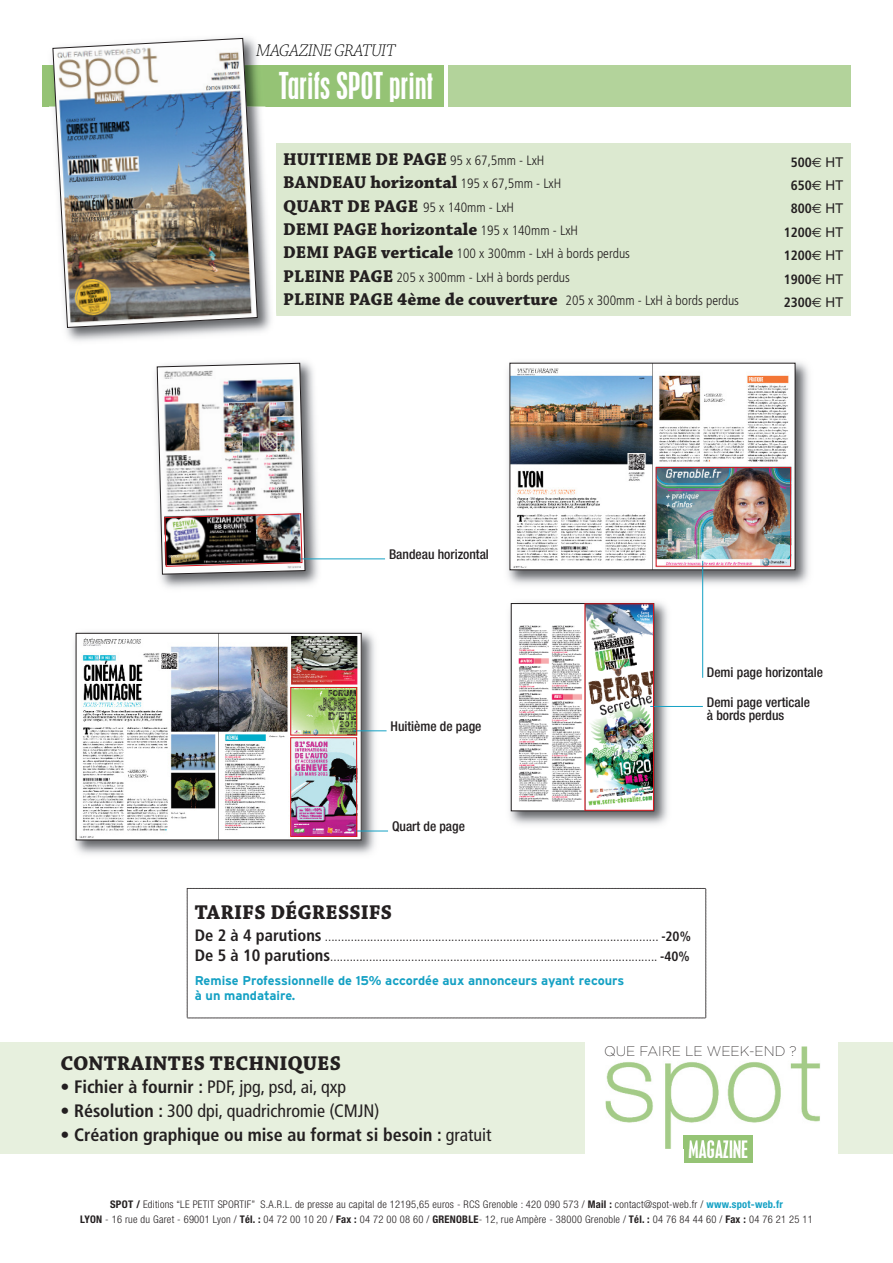
<style>
.page{position:relative;width:893px;height:1263px;background:#fff}
.page>*{position:absolute;margin:0;border:0;box-sizing:border-box;transform-origin:0 0}
.t1{font:condensed 33px "Placard";color:#fff}
.t2{font:condensed 21.3px "Placard";color:#fff}
.t3{font:700 21px "Chaparral Pro";letter-spacing:.005em;color:#231f20}
.t4{font:700 18px "Chaparral Pro";color:#231f20}
.t5{font:condensed 18px "Frutiger";color:#231f20}
.t6{font:700 condensed 18px "Frutiger";color:#231f20}
.t7{font:18px "Chaparral Pro Light It Disp";letter-spacing:.005em;color:#000}
.t8{font:200 13.95px "Gotham";color:#231f20}
.t9{font:300 condensed 13.5px/19.8px "Frutiger";color:#231f20}
.t10{font:500 condensed 13.5px/13.5px "Helvetica Neue";color:#231f20}
.t11{font:700 condensed 13.5px "Frutiger";color:#231f20}
.t12{font:700 12.75px/15.3px "Interstate";color:#15a1c4}
.t13{font:300 condensed 10.5px/15px "Helvetica Neue";letter-spacing:.025em;color:#231f20;text-align:center}
.s1{font-family:"Frutiger";font-weight:300;font-stretch:condensed;font-size:13.5px}
.s2{font-family:"Euro Sans";font-weight:400;font-stretch:normal}
.s3{font-family:"Arial";font-weight:400;font-stretch:normal}
.s4{font-family:"Chaparral Pro";font-weight:700;font-stretch:normal;font-size:18px}
.s5{font-weight:700;font-size:16.5px}
.s6{font-weight:700}
.s7{font-weight:400}
.s8{font-weight:700;color:#15a1c4}
</style>
<div class="page">
<div style="left:0;top:1042px;width:893px;height:112px;background:#e7f0de"></div>
<div style="left:585px;top:1033px;width:253px;height:141px;background:#fff"></div>
<div style="left:43px;top:65px;width:401px;height:41px;background:#95c375"></div>
<div style="left:448px;top:65px;width:402px;height:41px;background:#b3d39b"></div>
<div style="left:276px;top:143px;width:574px;height:173px;background:#dce9d0"></div>
<img style="left:155px;top:361px;width:170px;height:227px">
<img style="left:509px;top:602px;width:161px;height:223px">
<img style="left:513px;top:605px;width:139px;height:204px">
<div style="left:511px;top:603px;width:143px;height:208px;border:1px solid #231f20"></div>
<img style="left:49px;top:106px;width:228px;height:235px">
<img style="left:52px;top:37px;width:196px;height:28px">
<img style="left:53px;top:38px;width:205px;height:290px">
<svg style="left:187px;top:888px;width:520px;height:131px"></svg>
<div style="left:684px;top:1136px;width:69px;height:27px;background:#95c375"></div>
<img style="left:606px;top:1046px;width:214px;height:103px">
<img style="left:684px;top:1136px;width:69px;height:13px">
<img style="left:689px;top:1140px;width:58px;height:9px">
<img style="left:507px;top:362px;width:302px;height:227px">
<img style="left:512px;top:365px;width:281px;height:203px">
<img style="left:74px;top:632px;width:307px;height:223px">
<img style="left:78px;top:635px;width:281px;height:203px">
<hr style="left:702px;top:561px;width:1px;height:117px;background:#15a1c4">
<hr style="left:650px;top:706px;width:53px;height:1px;background:#15a1c4">
<hr style="left:355px;top:831px;width:33px;height:1px;background:#15a1c4">
<hr style="left:354px;top:730px;width:33px;height:1px;background:#15a1c4">
<hr style="left:300px;top:559px;width:85px;height:1px;background:#15a1c4">
<img style="left:157px;top:363px;width:148px;height:211px">
<div style="left:290px;top:687px;width:67px;height:48px;border:1px solid #d8171f"></div>
<div style="left:290px;top:737px;width:67px;height:100px;border:1px solid #d8171f"></div>
<div style="left:584px;top:603px;width:70px;height:208px;border:1px solid #d8171f"></div>
<div style="left:656px;top:467px;width:135px;height:100px;border:1px solid #d8171f"></div>
<h3 class="t7" style="left:257px;top:44px;width:140px">MAGAZINE GRATUIT</h3>
<h1 class="t1" style="left:278px;top:68px;width:156px">Tarifs SPOT print</h1>
<h3 class="t4" style="left:283px;top:152px;width:263px">HUITIEME DE PAGE <span class="s1">95 x 67,5mm - LxH</span></h3>
<p class="t11" style="left:791px;top:156px;width:54px">500<span class="s2">€</span> <span class="s3">HT</span></p>
<h3 class="t4" style="left:283px;top:176px;width:280px">BANDEAU horizontal <span class="s1">195 x 67,5mm - LxH</span></h3>
<p class="t11" style="left:791px;top:180px;width:54px">650<span class="s2">€</span> <span class="s3">HT</span></p>
<p class="t9" style="left:283px;top:198px;width:232px"><span class="s4">QUART DE PAGE</span> 95 x 140mm - LxH</p>
<p class="t11" style="left:791px;top:203px;width:54px">800<span class="s2">€</span> <span class="s3">HT</span></p>
<h3 class="t4" style="left:283px;top:222px;width:296px">DEMI PAGE horizontale <span class="s1">195 x 140mm - LxH</span></h3>
<p class="t11" style="left:784px;top:227px;width:61px">1200<span class="s2">€</span> <span class="s3">HT</span></p>
<p class="t9" style="left:283px;top:245px;width:348px"><span class="s4">DEMI PAGE verticale</span> 100 x 300mm - LxH à bords perdus</p>
<p class="t11" style="left:784px;top:250px;width:61px">1200<span class="s2">€</span> <span class="s3">HT</span></p>
<p class="t9" style="left:283px;top:268px;width:288px"><span class="s4">PLEINE PAGE</span> 205 x 300mm - LxH à bords perdus</p>
<p class="t11" style="left:784px;top:273px;width:61px">1900<span class="s2">€</span> <span class="s3">HT</span></p>
<h3 class="t4" style="left:283px;top:293px;width:457px">PLEINE PAGE 4ème de couverture <span class="s1">205 x 300mm - LxH à bords perdus</span></h3>
<p class="t11" style="left:784px;top:297px;width:61px">2300<span class="s2">€</span> <span class="s3">HT</span></p>
<p class="t10" style="left:389px;top:549px;width:101px">Bandeau horizontal</p>
<p class="t10" style="left:391px;top:720px;width:92px">Huitième de page</p>
<p class="t10" style="left:707px;top:667px;width:118px">Demi page horizontale</p>
<p class="t10" style="left:707px;top:696px;width:105px">Demi page verticale à bords perdus</p>
<p class="t10" style="left:392px;top:821px;width:74px">Quart de page</p>
<h3 class="t3" style="left:195px;top:904px;width:199px">TARIFS DÉGRESSIFS</h3>
<p class="t9" style="left:195px;top:928px;width:498px"><span class="s5">De 2 à 4 parutions</span> ....................................................................................................... <span class="s6">-20%<br></span><span class="s5">De 5 à 10 parutions</span>..................................................................................................... <span class="s6">-40%</span></p>
<p class="t12" style="left:195px;top:973px;width:431px">Remise Professionnelle de 15% accordée aux annonceurs ayant recours à un mandataire.</p>
<h3 class="t3" style="left:60px;top:1055px;width:282px">CONTRAINTES TECHNIQUES</h3>
<h3 class="t5" style="left:60px;top:1080px;width:287px"><span class="s6">• Fichier à fournir :</span> PDF, jpg, psd, ai, qxp</h3>
<h3 class="t5" style="left:60px;top:1103px;width:321px"><span class="s6">• Résolution :</span> 300 dpi, quadrichromie (CMJN)</h3>
<h3 class="t6" style="left:60px;top:1127px;width:433px">• Création graphique ou mise au format si besoin : <span class="s7">gratuit</span></h3>
<p class="t8" style="left:604px;top:1046px;width:194px">QUE FAIRE LE WEEK-END ?</p>
<h2 class="t2" style="left:688px;top:1138px;width:61px">MAGAZINE</h2>
<p class="t13" style="left:80px;top:1198px;width:734px"><span class="s6">SPOT /</span> Editions “LE PETIT SPORTIF” S.A.R.L. de presse au capital de 12195,65 euros - RCS Grenoble : 420 090 573 / <span class="s6">Mail :</span> contact@spot-web.fr / <span class="s8">www.spot-web.fr<br></span><span class="s6">LYON</span> - 16 rue du Garet - 69001 Lyon / <span class="s6">Tél. :</span> 04 72 00 10 20 / <span class="s6">Fax :</span> 04 72 00 08 60 / <span class="s6">GRENOBLE</span>- 12, rue Ampère - 38000 Grenoble / <span class="s6">Tél. :</span> 04 76 84 44 60 / <span class="s6">Fax :</span> 04 76 21 25 11</p>
</div>
